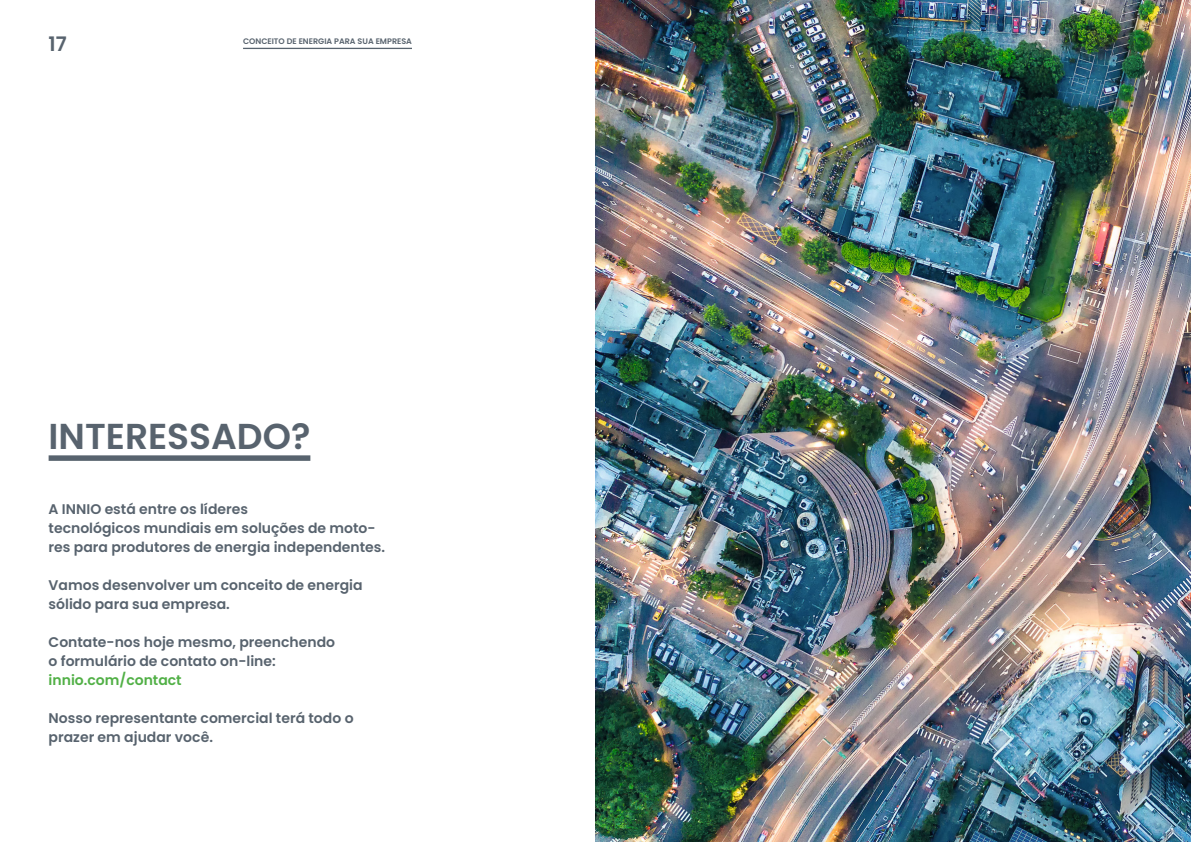
<style>
.page{position:relative;width:1191px;height:842px;background:#fff}
.page>*{position:absolute;margin:0;border:0;box-sizing:border-box;transform-origin:0 0}
.t1{font:600 36px "Poppins";color:#58636e}
.t2{font:600 20px "Poppins";color:#58636e}
.t3{font:600 14px/19px "Poppins";color:#58636e}
.t4{font:600 14px "Poppins";color:#51b046}
.t5{font:600 8px "Poppins";color:#58636e}
</style>
<div class="page">
<img style="left:595px;top:0;width:596px;height:842px">
<hr style="left:243px;top:48px;width:169px;height:1px;background:#58636e">
<div style="left:49px;top:455px;width:261px;height:6px;background:#58636e"></div>
<h2 class="t2" style="left:49px;top:32px;width:20px">17</h2>
<p class="t5" style="left:243px;top:37px;width:170px">CONCEITO DE ENERGIA PARA SUA EMPRESA</p>
<h1 class="t1" style="left:49px;top:416px;width:263px">INTERESSADO?</h1>
<p class="t3" style="left:49px;top:500px;width:338px">A INNIO está entre os líderes<br>tecnológicos mundiais em soluções de moto&shy;res para produtores de energia independentes.</p>
<p class="t3" style="left:49px;top:576px;width:315px">Vamos desenvolver um conceito de energia sólido para sua empresa.</p>
<p class="t3" style="left:49px;top:633px;width:288px">Contate-nos hoje mesmo, preenchendo o formulário de contato on-line:</p>
<p class="t4" style="left:49px;top:672px;width:135px">innio.com/contact</p>
<p class="t3" style="left:49px;top:709px;width:306px">Nosso representante comercial terá todo o prazer em ajudar você.</p>
</div>
